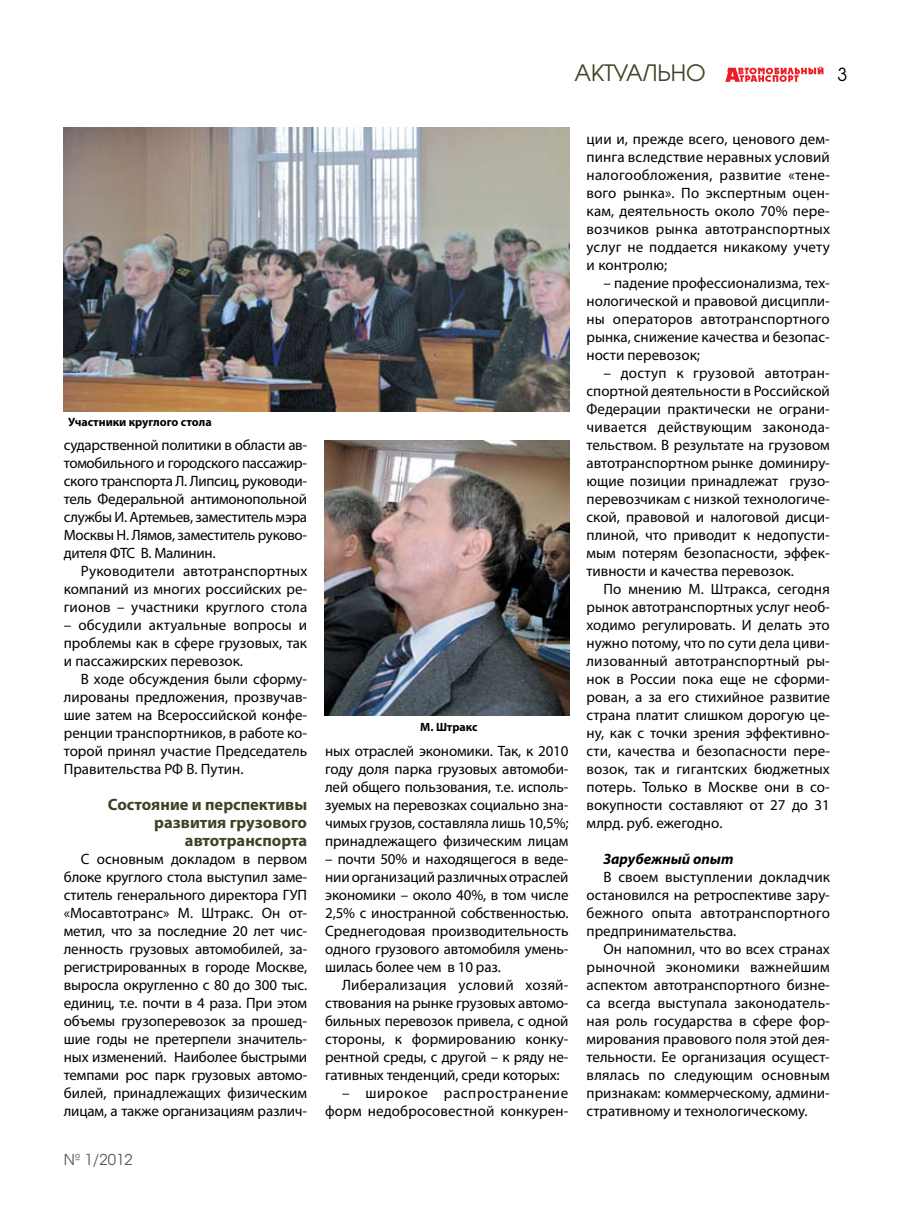
<style>
.page{position:relative;width:915px;height:1212px;background:#fff}
.page>*{position:absolute;margin:0;border:0;box-sizing:border-box;transform-origin:0 0}
.t1{font:22.5px "AG Avalanche C";color:#3c4427}
.t2{font:18px "AG Avalanche C";color:#000}
.t3{font:700 16.5px/18px "Myriad Pro";color:#3c4427;text-align:right}
.t4{font:15px/18px "Myriad Pro";color:#000;text-align:justify}
.t5{font:italic 700 15px "Myriad Pro";color:#000}
.t6{font:15px "AG Avalanche C";color:#58595b}
.t7{font:700 12px "Myriad Pro";color:#000}
</style>
<div class="page">
<svg style="left:725px;top:66px;width:98px;height:16px"></svg>
<img style="left:64px;top:128px;width:505px;height:283px">
<img style="left:324px;top:441px;width:245px;height:275px">
<h1 class="t1" style="left:574px;top:59px;width:133px">АКТУАЛЬНО</h1>
<p class="t2" style="left:837px;top:63px;width:11px">3</p>
<p class="t7" style="left:68px;top:414px;width:145px">Участники круглого стола</p>
<p class="t4" style="left:64px;top:436px;width:245px">сударственной политики в области ав&shy;томобильного и городского пассажир&shy;ского транспорта Л. Липсиц, руководи&shy;тель Федеральной антимонопольной службы И. Артемьев, заместитель мэра Москвы Н. Лямов, заместитель руково&shy;дителя ФТС В. Малинин.</p>
<p class="t4" style="left:64px;top:562px;width:245px;text-indent:17px">Руководители автотранспортных компаний из многих российских ре&shy;гионов – участники круглого стола</p>
<p class="t4" style="left:64px;top:616px;width:245px">– обсудили актуальные вопросы и проблемы как в сфере грузовых, так и пассажирских перевозок.</p>
<p class="t4" style="left:64px;top:670px;width:245px;text-indent:17px">В ходе обсуждения были сформу&shy;лированы предложения, прозвучав&shy;шие затем на Всероссийской конфе&shy;ренции транспортников, в работе ко&shy;торой принял участие Председатель Правительства РФ В. Путин.</p>
<p class="t3" style="left:108px;top:795px;width:201px">Состояние и перспективы развития грузового автотранспорта</p>
<p class="t4" style="left:64px;top:850px;width:245px;text-indent:17px">С основным докладом в первом блоке круглого стола выступил заме&shy;ститель генерального директора ГУП «Мосавтотранс» М. Штракс. Он от&shy;метил, что за последние 20 лет чис&shy;ленность грузовых автомобилей, за&shy;регистрированных в городе Москве, выросла округленно с 80 до 300 тыс. единиц, т.е. почти в 4 раза. При этом объемы грузоперевозок за прошед&shy;шие годы не претерпели значитель&shy;ных изменений. Наиболее быстрыми темпами рос парк грузовых автомо&shy;билей, принадлежащих физическим лицам, а также организациям различ-</p>
<p class="t6" style="left:64px;top:1150px;width:70px">№ 1/2012</p>
<p class="t7" style="left:420px;top:719px;width:59px">М. Штракс</p>
<p class="t4" style="left:325px;top:742px;width:245px">ных отраслей экономики. Так, к 2010 году доля парка грузовых автомоби&shy;лей общего пользования, т.е. исполь&shy;зуемых на перевозках социально зна&shy;чимых грузов, составляла лишь 10,5%; принадлежащего физическим лицам</p>
<p class="t4" style="left:325px;top:850px;width:245px">– почти 50% и находящегося в веде&shy;нии организаций различных отраслей экономики – около 40%, в том числе 2,5% с иностранной собственностью.<br>Среднегодовая производительность одного грузового автомобиля умень&shy;шилась более чем в 10 раз.</p>
<p class="t4" style="left:325px;top:976px;width:245px;text-indent:17px">Либерализация условий хозяй&shy;ствования на рынке грузовых автомо&shy;бильных перевозок привела, с одной стороны, к формированию конку&shy;рентной среды, с другой – к ряду не&shy;гативных тенденций, среди которых:</p>
<p class="t4" style="left:325px;top:1084px;width:245px;text-align:right">– широкое распространение форм недобросовестной конкурен-</p>
<p class="t4" style="left:586px;top:130px;width:245px">ции и, прежде всего, ценового дем&shy;пинга вследствие неравных условий налогообложения, развитие «тене&shy;вого рынка». По экспертным оцен&shy;кам, деятельность около 70% пере&shy;возчиков рынка автотранспортных услуг не поддается никакому учету и контролю;</p>
<p class="t4" style="left:586px;top:274px;width:245px;text-indent:17px">– падение профессионализма, тех&shy;нологической и правовой дисципли&shy;ны операторов автотранспортного рынка, снижение качества и безопас&shy;ности перевозок;</p>
<p class="t4" style="left:586px;top:364px;width:245px;text-indent:17px">– доступ к грузовой автотран&shy;спортной деятельности в Российской Федерации практически не ограни&shy;чивается действующим законода&shy;тельством. В результате на грузовом автотранспортном рынке доминиру&shy;ющие позиции принадлежат грузо&shy;перевозчикам с низкой технологиче&shy;ской, правовой и налоговой дисци&shy;плиной, что приводит к недопусти&shy;мым потерям безопасности, эффек&shy;тивности и качества перевозок.</p>
<p class="t4" style="left:586px;top:580px;width:245px;text-indent:17px">По мнению М. Штракса, сегодня рынок автотранспортных услуг необ&shy;ходимо регулировать. И делать это нужно потому, что по сути дела циви&shy;лизованный автотранспортный ры&shy;нок в России пока еще не сформи&shy;рован, а за его стихийное развитие страна платит слишком дорогую це&shy;ну, как с точки зрения эффективно&shy;сти, качества и безопасности пере&shy;возок, так и гигантских бюджетных потерь. Только в Москве они в со&shy;вокупности составляют от 27 до 31 млрд. руб. ежегодно.</p>
<p class="t5" style="left:603px;top:849px;width:131px">Зарубежный опыт</p>
<p class="t4" style="left:586px;top:868px;width:245px;text-indent:17px">В своем выступлении докладчик остановился на ретроспективе зару&shy;бежного опыта автотранспортного предпринимательства.</p>
<p class="t4" style="left:586px;top:940px;width:245px;text-indent:17px">Он напомнил, что во всех странах рыночной экономики важнейшим аспектом автотранспортного бизне&shy;са всегда выступала законодатель&shy;ная роль государства в сфере фор&shy;мирования правового поля этой дея&shy;тельности. Ее организация осущест&shy;влялась по следующим основным признакам: коммерческому, админи&shy;стративному и технологическому.</p>
</div>
